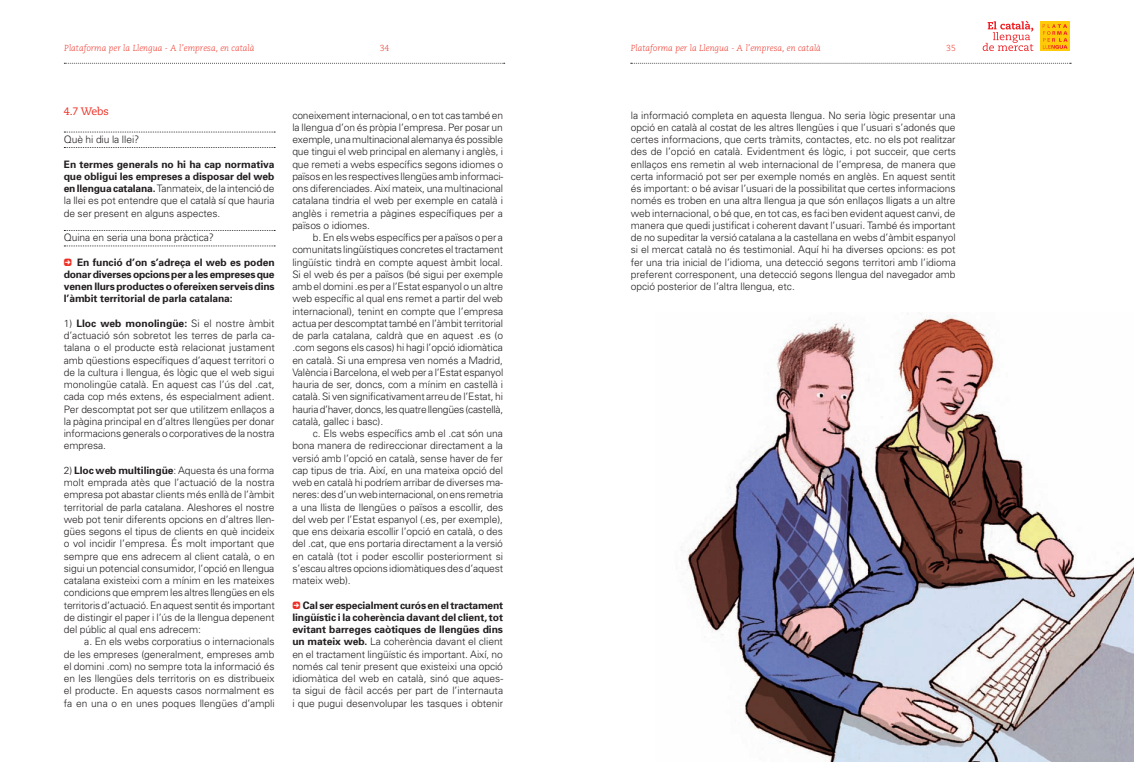
<style>
.page{position:relative;width:1134px;height:762px;background:#fff}
.page>*{position:absolute;margin:0;border:0;box-sizing:border-box;transform-origin:0 0}
.t1{font:10.75px "Caecilia LT Std";color:#ee2e22}
.t2{font:300 10.25px/12.2px "Univers";letter-spacing:-.005em;color:#231f20;text-align:justify}
.t3{font:700 10.25px/12.2px "Univers";letter-spacing:-.005em;color:#231f20;text-align:justify}
.t4{font:italic 300 8.75px "Caecilia LT Std";color:#ee2e22}
.t5{font:300 8.75px "Caecilia LT Std";color:#ee2e22}
.s1{font-weight:700}
.s2{font-family:"Click Bits Arrow Pods 1";font-weight:400;font-size:10.62px;color:#ee2e22}
</style>
<div class="page">
<svg style="left:64px;top:63px;width:441px;height:1px"></svg>
<svg style="left:631px;top:63px;width:440px;height:1px"></svg>
<div style="left:1040px;top:21px;width:30px;height:30px;background:#feca0a"></div>
<svg style="left:1043px;top:24px;width:24px;height:25px"></svg>
<svg style="left:983px;top:21px;width:50px;height:30px"></svg>
<img style="left:681px;top:312px;width:453px;height:450px">
<svg style="left:64px;top:147px;width:211px;height:1px"></svg>
<svg style="left:64px;top:132px;width:211px;height:1px"></svg>
<svg style="left:64px;top:245px;width:211px;height:1px"></svg>
<svg style="left:64px;top:230px;width:211px;height:1px"></svg>
<p class="t4" style="left:64px;top:43px;width:192px">Plataforma per la Llengua - A l’empresa, en català</p>
<p class="t5" style="left:380px;top:43px;width:11px">34</p>
<p class="t4" style="left:631px;top:43px;width:192px">Plataforma per la Llengua - A l’empresa, en català</p>
<p class="t5" style="left:946px;top:43px;width:11px">35</p>
<p class="t1" style="left:64px;top:105px;width:47px">4.7 Webs</p>
<p class="t2" style="left:64px;top:133px;width:77px">Què hi diu la llei?</p>
<p class="t2" style="left:64px;top:158px;width:212px"><span class="s1">En termes generals no hi ha cap normativa que obligui les empreses a disposar del web en llengua catalana.</span> Tanmateix, de la intenció de la llei es pot entendre que el català sí que hauria de ser present en alguns aspectes.</p>
<p class="t2" style="left:64px;top:231px;width:152px">Quina en seria una bona pràctica?</p>
<p class="t3" style="left:64px;top:256px;width:212px"><span class="s2">5</span> En funció d’on s’adreça el web es poden donar diverses opcions per a les empreses que venen llurs productes o ofereixen serveis dins l’àmbit territorial de parla catalana:</p>
<p class="t2" style="left:64px;top:317px;width:212px">1) <span class="s1">Lloc web monolingüe:</span> Si el nostre àmbit d’actuació són sobretot les terres de parla ca&shy;talana o el producte està relacionat justament amb qüestions específiques d’aquest territori o de la cultura i llengua, és lògic que el web sigui monolingüe català. En aquest cas l’ús del .cat, cada cop més extens, és especialment adient.<br>Per descomptat pot ser que utilitzem enllaços a la pàgina principal en d’altres llengües per donar informacions generals o corporatives de la nostra empresa.</p>
<p class="t2" style="left:64px;top:464px;width:212px">2) <span class="s1">Lloc web multilingüe</span>: Aquesta és una forma molt emprada atès que l’actuació de la nostra empresa pot abastar clients més enllà de l’àmbit territorial de parla catalana. Aleshores el nostre web pot tenir diferents opcions en d’altres llen&shy;gües segons el tipus de clients en què incideix o vol incidir l’empresa. És molt important que sempre que ens adrecem al client català, o en sigui un potencial consumidor, l’opció en llengua catalana existeixi com a mínim en les mateixes condicions que emprem les altres llengües en els territoris d’actuació. En aquest sentit és important de distingir el paper i l’ús de la llengua depenent del públic al qual ens adrecem:</p>
<p class="t2" style="left:64px;top:635px;width:212px;text-indent:20px">a. En els webs corporatius o internacionals de les empreses (generalment, empreses amb el domini .com) no sempre tota la informació és en les llengües dels territoris on es distribueix el producte. En aquests casos normalment es fa en una o en unes poques llengües d’ampli</p>
<p class="t2" style="left:292px;top:109px;width:212px">coneixement internacional, o en tot cas també en la llengua d’on és pròpia l’empresa. Per posar un exemple, una multinacional alemanya és possible que tingui el web principal en alemany i anglès, i que remeti a webs específics segons idiomes o països en les respectives llengües amb informaci&shy;ons diferenciades. Així mateix, una multinacional catalana tindria el web per exemple en català i anglès i remetria a pàgines específiques per a països o idiomes.</p>
<p class="t2" style="left:292px;top:231px;width:212px;text-indent:20px">b. En els webs específics per a països o per a comunitats lingüístiques concretes el tractament lingüístic tindrà en compte aquest àmbit local.<br>Si el web és per a països (bé sigui per exemple amb el domini .es per a l’Estat espanyol o un altre web específic al qual ens remet a partir del web internacional), tenint en compte que l’empresa actua per descomptat també en l’àmbit territorial de parla catalana, caldrà que en aquest .es (o .com segons els casos) hi hagi l’opció idiomàtica en català. Si una empresa ven només a Madrid, València i Barcelona, el web per a l’Estat espanyol hauria de ser, doncs, com a mínim en castellà i català. Si ven significativament arreu de l’Estat, hi hauria d’haver, doncs, les quatre llengües (castellà, català, gallec i basc).</p>
<p class="t2" style="left:292px;top:427px;width:212px;text-indent:20px">c. Els webs específics amb el .cat són una bona manera de redireccionar directament a la versió amb l’opció en català, sense haver de fer cap tipus de tria. Així, en una mateixa opció del web en català hi podríem arribar de diverses ma&shy;neres: des d’un web internacional, on ens remetria a una llista de llengües o països a escollir, des del web per l’Estat espanyol (.es, per exemple), que ens deixaria escollir l’opció en català, o des del .cat, que ens portaria directament a la versió en català (tot i poder escollir posteriorment si s’escau altres opcions idiomàtiques des d’aquest mateix web).</p>
<p class="t2" style="left:292px;top:599px;width:212px"><span class="s2">5</span> <span class="s1">Cal ser especialment curós en el tractament lingüístic i la coherència davant del client, tot evitant barreges caòtiques de llengües dins un mateix web.</span> La coherència davant el client en el tractament lingüístic és important. Així, no només cal tenir present que existeixi una opció idiomàtica del web en català, sinó que aques&shy;ta sigui de fàcil accés per part de l’internauta i que pugui desenvolupar les tasques i obtenir</p>
<p class="t2" style="left:631px;top:109px;width:327px">la informació completa en aquesta llengua. No seria lògic presentar una opció en català al costat de les altres llengües i que l’usuari s’adonés que certes informacions, que certs tràmits, contactes, etc. no els pot realitzar des de l’opció en català. Evidentment és lògic, i pot succeir, que certs enllaços ens remetin al web internacional de l’empresa, de manera que certa informació pot ser per exemple només en anglès. En aquest sentit és important: o bé avisar l’usuari de la possibilitat que certes informacions només es troben en una altra llengua ja que són enllaços lligats a un altre web internacional, o bé que, en tot cas, es faci ben evident aquest canvi, de manera que quedi justificat i coherent davant l’usuari. També és important de no supeditar la versió catalana a la castellana en webs d’àmbit espanyol si el mercat català no és testimonial. Aquí hi ha diverses opcions: es pot fer una tria inicial de l’idioma, una detecció segons territori amb l’idioma preferent corresponent, una detecció segons llengua del navegador amb opció posterior de l’altra llengua, etc.</p>
</div>
